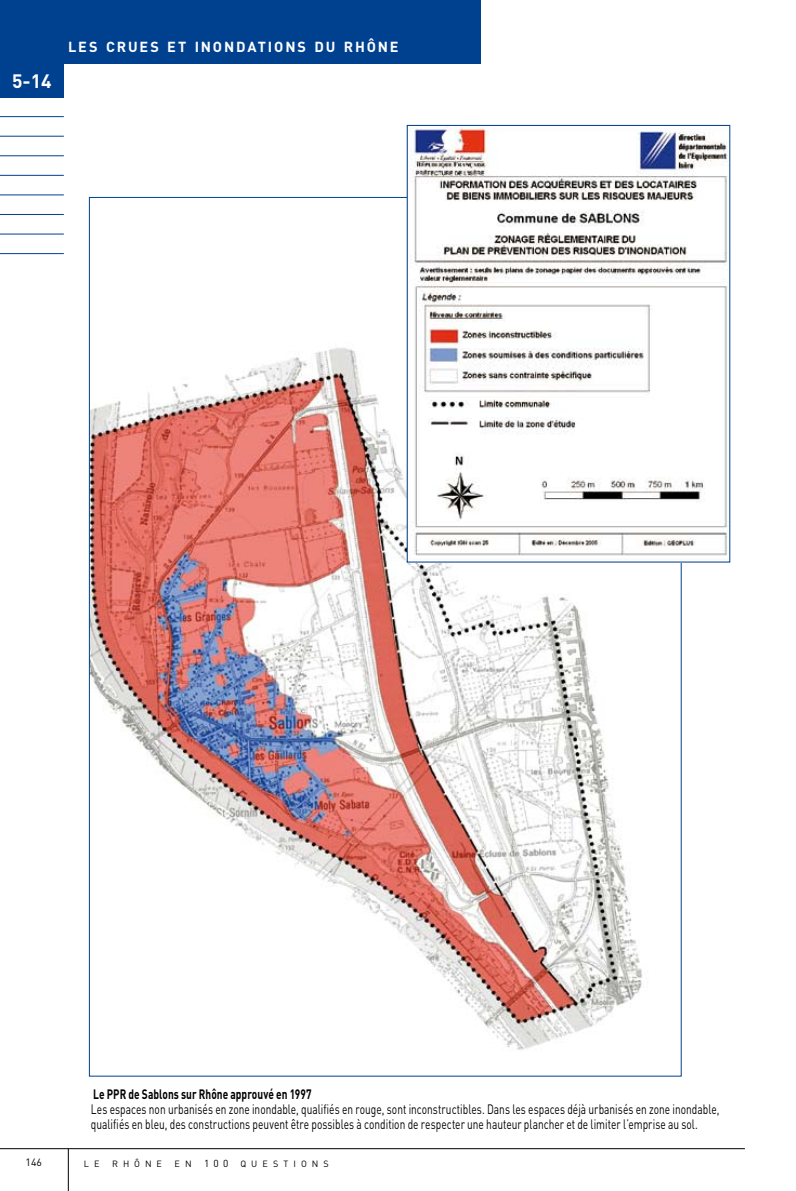
<style>
.page{position:relative;width:796px;height:1191px;background:#fff}
.page>*{position:absolute;margin:0;border:0;box-sizing:border-box;transform-origin:0 0}
.t1{font:700 19.2px "DIN";color:#fff}
.t2{font:700 14.4px "DIN";letter-spacing:.13em;color:#fff}
.t3{font:13.5px/15px "DIN";color:#000;scale:.75 1}
.t4{font:700 13.5px "DIN";letter-spacing:.005em;color:#000;scale:.75 1}
.t5{font:10.5px "DIN";color:#000}
.t6{font:9px "DIN";letter-spacing:.555em;color:#000}
.s1{font-size:10.2px}
</style>
<div class="page">
<hr style="left:68px;top:1148px;width:1px;height:43px;background:#000">
<hr style="left:0;top:1148px;width:744px;height:1px;background:#000">
<div style="left:0;top:0;width:480px;height:64px;background:#00418f"></div>
<div style="left:0;top:0;width:64px;height:98px;background:#00418f"></div>
<hr style="left:0;top:116px;width:64px;height:1px;background:#00418f">
<hr style="left:0;top:136px;width:64px;height:1px;background:#00418f">
<hr style="left:0;top:155px;width:64px;height:1px;background:#00418f">
<hr style="left:0;top:175px;width:64px;height:1px;background:#00418f">
<hr style="left:0;top:194px;width:64px;height:1px;background:#00418f">
<hr style="left:0;top:214px;width:64px;height:1px;background:#00418f">
<hr style="left:0;top:234px;width:64px;height:1px;background:#00418f">
<hr style="left:0;top:253px;width:64px;height:1px;background:#00418f">
<img style="left:91px;top:348px;width:588px;height:702px">
<img style="left:408px;top:127px;width:319px;height:433px">
<div style="left:406px;top:125px;width:323px;height:437px;border:1px solid #00418f"></div>
<h1 class="t1" style="left:12px;top:68px;width:41px">5-14</h1>
<p class="t2" style="left:68px;top:37px;width:332px">LES CRUES ET INONDATIONS DU RHÔNE</p>
<p class="t4" style="left:93px;top:1085px;width:292px">Le PPR de Sablons sur Rhône approuvé en 1997</p>
<p class="t3" style="left:91px;top:1101px;width:839px">Les espaces non urbanisés en zone inondable, qualifiés en rouge, sont inconstructibles. Dans les espaces déjà urbanisés en zone inondable, qualifiés en bleu, des constructions peuvent être possibles à condition de respecter une hauteur plancher et de limiter l’emprise au sol.</p>
<p class="t5" style="left:26px;top:1155px;width:18px">146</p>
<p class="t6" style="left:84px;top:1158px;width:17px">L E</p>
<p class="t6" style="left:112px;top:1158px;width:51px">RHÔNE</p>
<p class="t6" style="left:174px;top:1158px;width:156px">EN <span class="s1">100</span> QUESTIONS</p>
</div>
